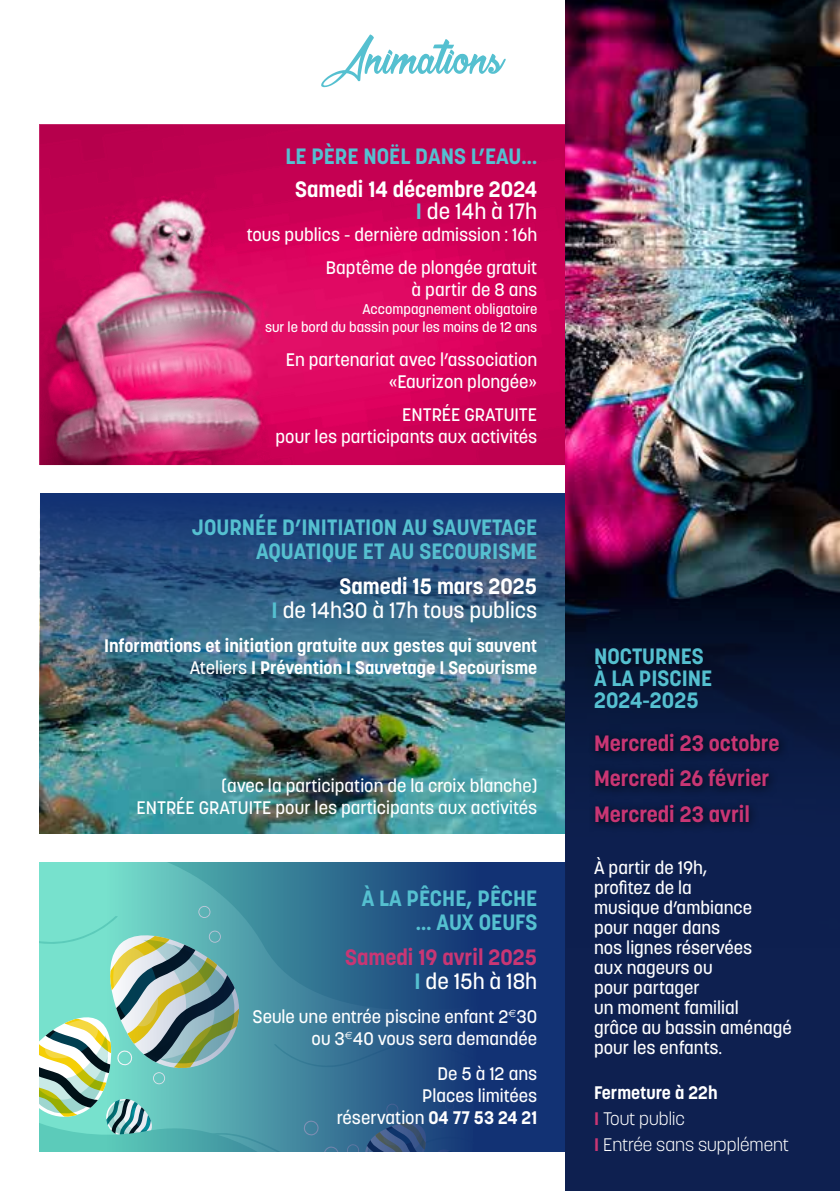
<style>
.page{position:relative;width:840px;height:1191px;background:#fff}
.page>*{position:absolute;margin:0;border:0;box-sizing:border-box;transform-origin:0 0}
.t1{font:56px "La Cithare Personal Use Only";color:#55c0d0}
.t2{font:700 22px/24px "Korolev";color:#55c0d0;text-align:right}
.t3{font:700 22px/35.4px "Korolev";color:#c93674}
.t4{font:500 22px/24px "Korolev";color:#fff;text-align:right}
.t5{font:700 22px/22px "Korolev";color:#fff;text-align:right}
.t6{font:500 18px/20px "Korolev";color:#fff;text-align:right}
.t7{font:700 18px/22px "Korolev";color:#fff;text-align:right}
.t8{font:300 18px/26px "Korolev";color:#fff}
.t9{font:500 14px/18px "Korolev";color:#fff;text-align:right}
.s1{color:#55c0d0}
.s2{font-weight:500}
.s3{font-weight:700}
.s4{font-weight:700;color:#55c0d0}
.s5{font-weight:500;color:#fff}
.s6{font-weight:700;color:#c93674}
</style>
<div class="page">
<img style="left:40px;top:493px;width:525px;height:340px">
<div style="left:40px;top:862px;width:525px;height:289px;background:#123274"></div>
<svg style="left:40px;top:1036px;width:473px;height:116px"></svg>
<svg style="left:40px;top:862px;width:417px;height:174px;background:#4a8e9e"></svg>
<svg style="left:40px;top:987px;width:263px;height:164px;background:#71afa7"></svg>
<svg style="left:40px;top:125px;width:525px;height:340px;background:#cc1763"></svg>
<div style="left:565px;top:0;width:274px;height:1191px;background:#0e2050"></div>
<img style="left:565px;top:0;width:274px;height:760px">
<div style="left:587px;top:727px;width:202px;height:106px;background:#000;opacity:.75"></div>
<h1 class="t1" style="left:336px;top:29px;width:168px">Animations</h1>
<p class="t2" style="left:285px;top:144px;width:253px">LE PÈRE NOËL DANS L’EAU…</p>
<p class="t5" style="left:295px;top:178px;width:243px">Samedi 14 décembre 2024<br><span class="s1">I</span> <span class="s2">de 14h à 17h</span></p>
<p class="t6" style="left:247px;top:218px;width:292px;line-height:33.4px">tous publics - dernière admission : 16h<br>Baptême de plongée gratuit</p>
<p class="t6" style="left:411px;top:280px;width:127px">à partir de 8 ans</p>
<p class="t9" style="left:265px;top:300px;width:273px">Accompagnement obligatoire<br>sur le bord du bassin pour les moins de 12 ans</p>
<p class="t6" style="left:285px;top:348px;width:253px;line-height:22px">En partenariat avec l’association «Eaurizon plongée»</p>
<p class="t6" style="left:275px;top:403px;width:263px;line-height:22px">ENTRÉE GRATUITE<br>pour les participants aux activités</p>
<p class="t2" style="left:192px;top:515px;width:347px">JOURNÉE D’INITIATION AU SAUVETAGE<br>AQUATIQUE ET AU SECOURISME</p>
<p class="t4" style="left:271px;top:574px;width:267px"><span class="s3">Samedi 15 mars 2025<br></span><span class="s4">I</span> de 14h30 à 17h tous publics</p>
<p class="t7" style="left:104px;top:634px;width:434px">Informations et initiation gratuite aux gestes qui sauvent<br><span class="s2">Ateliers</span> I Prévention I Sauvetage I Secourisme</p>
<p class="t6" style="left:136px;top:775px;width:402px;line-height:22px">(avec la participation de la croix blanche)<br>ENTRÉE GRATUITE pour les participants aux activités</p>
<p class="t2" style="left:361px;top:886px;width:177px">À LA PÊCHE, PÊCHE … AUX OEUFS</p>
<p class="t3" style="left:345px;top:945px;width:193px;line-height:24px;text-align:right">Samedi 19 avril 2025<br><span class="s1">I</span> <span class="s5">de 15h à 18h</span></p>
<p class="t6" style="left:252px;top:1005px;width:286px;line-height:22px">Seule une entrée piscine enfant 2<sup>€</sup>30 ou 3<sup>€</sup>40 vous sera demandée</p>
<p class="t6" style="left:337px;top:1063px;width:202px;line-height:22px">De 5 à 12 ans<br>Places limitées réservation <span class="s3">04 77 53 24 21</span></p>
<p class="t2" style="left:593px;top:645px;width:120px;line-height:22px;text-align:left">NOCTURNES<br>À LA PISCINE<br>2024-2025</p>
<p class="t3" style="left:593px;top:725px;width:187px">Mercredi 23 octobre<br>Mercredi 26 février<br>Mercredi 23 avril</p>
<p class="t6" style="left:593px;top:857px;width:199px;text-align:left">À partir de 19h,<br>profitez de la<br>musique d’ambiance pour nager dans<br>nos lignes réservées<br>aux nageurs ou<br>pour partager<br>un moment familial<br>grâce au bassin aménagé pour les enfants.</p>
<p class="t8" style="left:593px;top:1079px;width:196px"><span class="s3">Fermeture à 22h<br></span><span class="s6">I</span> Tout public<br><span class="s6">I</span> Entrée sans supplément</p>
</div>
